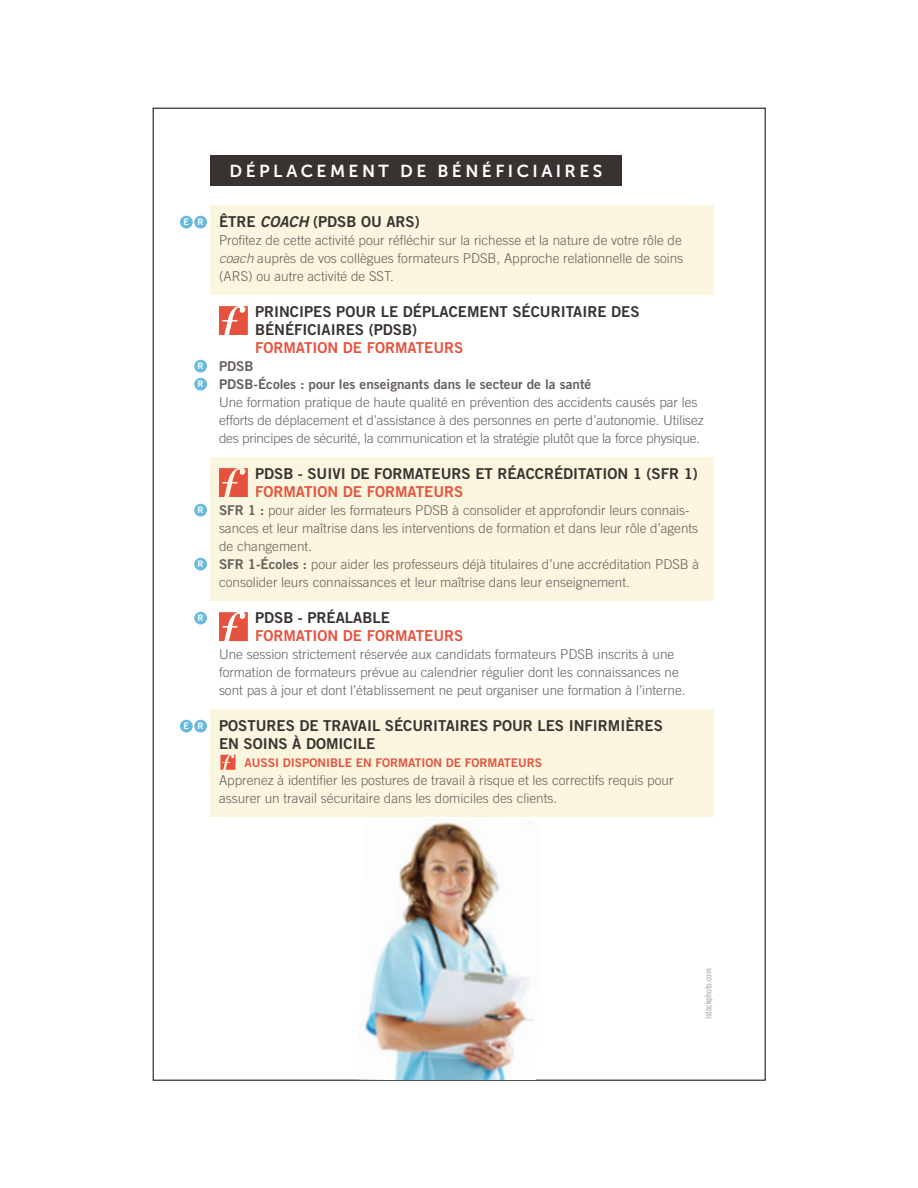
<style>
.page{position:relative;width:918px;height:1188px;background:#fff}
.page>*{position:absolute;margin:0;border:0;box-sizing:border-box;transform-origin:0 0}
.t1{font:17.25px "Museo Sans 700";letter-spacing:.2em;color:#fff}
.t2{font:15px/18px "Trade Gothic Bold Two";color:#383330}
.t3{font:15px "Trade Gothic Bold Two";color:#e5533e}
.t4{font:300 13.5px/18px "Trade Gothic";color:#66605d}
.t5{font:13.5px/18px "Trade Gothic Bold Two";color:#66605d}
.t6{font:12px "Trade Gothic Bold Two";color:#e5533e}
.t7{font:9px "Trade Gothic LT Pro Cn 18";color:#a29c9b}
.t8{font:9px/18px "Trade Gothic Bold Two";color:#fff}
.s1{font-style:italic}
.s2{font-family:"Trade Gothic Bold Two";font-weight:400}
</style>
<div class="page">
<div style="left:210px;top:205px;width:504px;height:90px;background:#fbf6df"></div>
<div style="left:210px;top:457px;width:504px;height:144px;background:#fbf6df"></div>
<div style="left:210px;top:709px;width:504px;height:108px;background:#fbf6df"></div>
<div style="left:210px;top:155px;width:412px;height:31px;background:#383330"></div>
<svg style="left:219px;top:306px;width:29px;height:29px"></svg>
<svg style="left:219px;top:468px;width:29px;height:29px"></svg>
<svg style="left:219px;top:612px;width:29px;height:29px"></svg>
<svg style="left:220px;top:755px;width:16px;height:15px"></svg>
<img style="left:358px;top:822px;width:181px;height:258px">
<div style="left:194px;top:216px;width:13px;height:12px;background:#66badd;border-radius:50%"></div>
<div style="left:194px;top:360px;width:13px;height:12px;background:#66badd;border-radius:50%"></div>
<div style="left:194px;top:378px;width:13px;height:12px;background:#66badd;border-radius:50%"></div>
<div style="left:194px;top:504px;width:13px;height:12px;background:#66badd;border-radius:50%"></div>
<div style="left:194px;top:558px;width:13px;height:12px;background:#66badd;border-radius:50%"></div>
<div style="left:194px;top:612px;width:13px;height:12px;background:#66badd;border-radius:50%"></div>
<div style="left:194px;top:720px;width:13px;height:12px;background:#66badd;border-radius:50%"></div>
<div style="left:180px;top:216px;width:13px;height:12px;background:#66badd;border-radius:50%"></div>
<div style="left:180px;top:720px;width:13px;height:12px;background:#66badd;border-radius:50%"></div>
<p class="t8" style="left:184px;top:213px;width:6px">E</p>
<p class="t8" style="left:198px;top:213px;width:6px">R</p>
<p class="t8" style="left:198px;top:357px;width:6px">R<br>R</p>
<p class="t8" style="left:198px;top:501px;width:6px">R</p>
<p class="t8" style="left:198px;top:555px;width:6px">R</p>
<p class="t8" style="left:198px;top:609px;width:6px">R</p>
<p class="t8" style="left:184px;top:717px;width:6px">E</p>
<p class="t8" style="left:198px;top:717px;width:6px">R</p>
<p class="t1" style="left:230px;top:161px;width:374px">D ÉPLACEMENT DE BÉNÉFICIAIRES</p>
<p class="t2" style="left:219px;top:212px;width:178px">ÊTRE <span class="s1">COACH</span> (PDSB OU ARS</p>
<p class="t2" style="left:415px;top:212px;width:6px">)</p>
<p class="t4" style="left:219px;top:231px;width:466px;text-align:justify">Profitez de cette activité pour réfléchir sur la richesse et la nature de votre rôle de <span class="s1">coach</span> auprès de vos collègues formateurs PDSB, Approche relationnelle de soins (ARS) ou autre activité de SST.</p>
<p class="t2" style="left:255px;top:302px;width:386px">PRINCIPES POUR LE DÉPLACEMENT SÉCURITAIRE DES<br>BÉNÉFICIAIRES (PDSB)</p>
<p class="t3" style="left:255px;top:338px;width:210px">FORMATION DE FORMATEURS</p>
<p class="t5" style="left:219px;top:357px;width:374px">PDSB<br>PDSB-ÉCOLES : POUR LES ENSEIGNANTS DANS LE SECTEUR DE LA SANTÉ</p>
<p class="t4" style="left:219px;top:393px;width:486px">Une formation pratique de haute qualité en prévention des accidents causés par les efforts de déplacement et d’assistance à des personnes en perte d’autonomie. Utilisez des principes de sécurité, la communication et la stratégie plutôt que la force physique.</p>
<p class="t2" style="left:255px;top:464px;width:407px">PDSB - SUIVI DE FORMATEURS ET RÉACCRÉDITATION 1 (SFR</p>
<p class="t2" style="left:684px;top:464px;width:16px">1)</p>
<p class="t3" style="left:255px;top:482px;width:210px">FORMATION DE FORMATEURS</p>
<p class="t5" style="left:219px;top:501px;width:9px">SFR</p>
<p class="t4" style="left:219px;top:501px;width:481px;text-indent:29px"><span class="s2">1 :</span> pour aider les formateurs PDSB à consolider et approfondir leurs connais&shy;sances et leur maîtrise dans les interventions de formation et dans leur rôle d’agents de changement.</p>
<p class="t5" style="left:219px;top:555px;width:9px">SFR</p>
<p class="t4" style="left:219px;top:555px;width:482px;text-indent:29px"><span class="s2">1-ÉCOLES :</span> pour aider les professeurs déjà titulaires d’une accréditation PDSB à consolider leurs connaissances et leur maîtrise dans leur enseignement.</p>
<p class="t2" style="left:255px;top:608px;width:137px">PDSB - PRÉALABLE</p>
<p class="t3" style="left:255px;top:626px;width:210px">FORMATION DE FORMATEURS</p>
<p class="t4" style="left:219px;top:645px;width:468px">Une session strictement réservée aux candidats formateurs PDSB inscrits à une formation de formateurs prévue au calendrier régulier dont les connaissances ne sont pas à jour et dont l’établissement ne peut organiser une formation à l’interne.</p>
<p class="t2" style="left:219px;top:716px;width:445px">POSTURES DE TRAVAIL SÉCURITAIRES POUR LES INFIRMIÈRES<br>EN SOINS À DOMICILE</p>
<p class="t6" style="left:245px;top:755px;width:299px">AUSSI DISPONIBLE EN FORMATION DE FORMATEURS</p>
<p class="t4" style="left:219px;top:771px;width:456px">Apprenez à identifier les postures de travail à risque et les correctifs requis pour assurer un travail sécuritaire dans les domiciles des clients.</p>
<p class="t7" style="left:703px;top:1019px;width:53px;rotate:-90deg">istockphoto.com</p>
</div>
